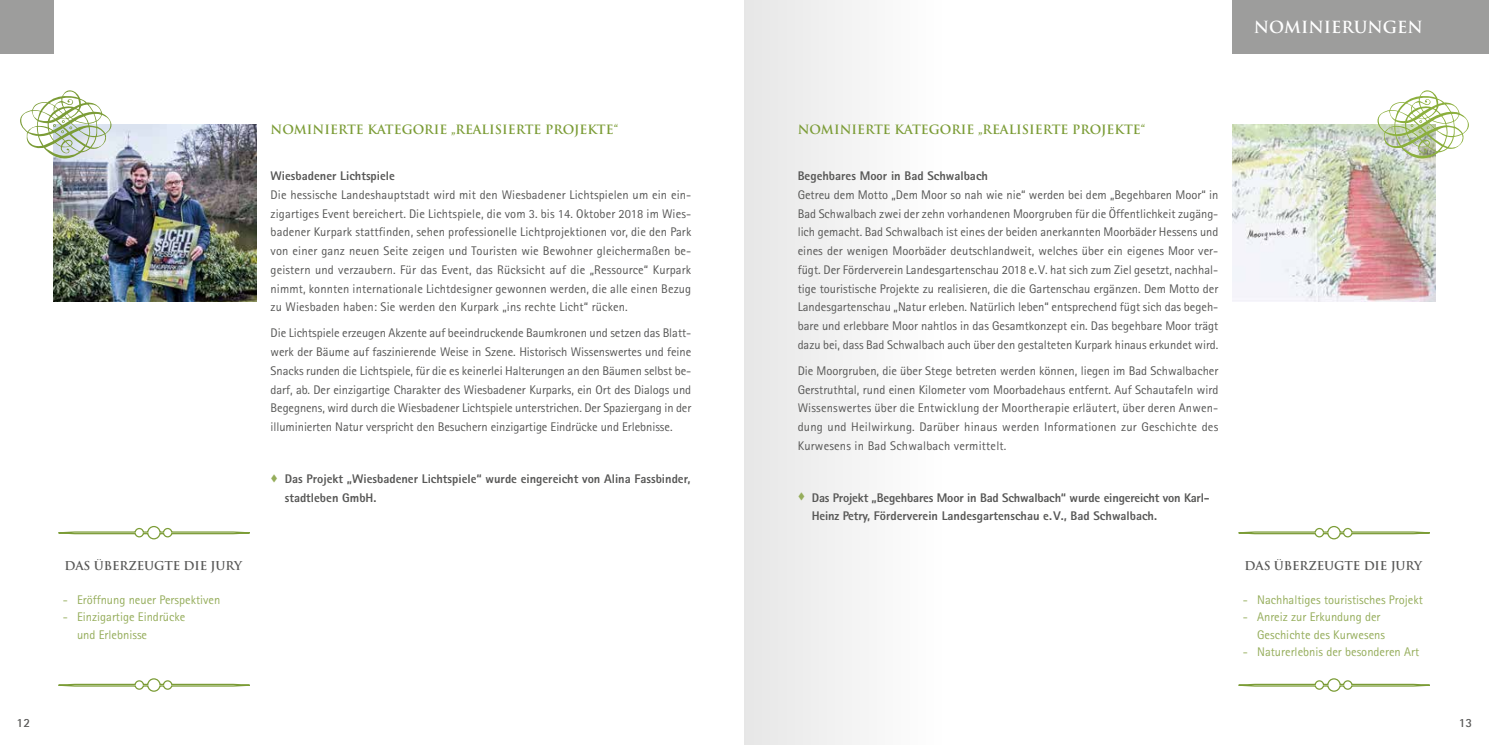
<style>
.page{position:relative;width:1489px;height:745px;background:#fff}
.page>*{position:absolute;margin:0;border:0;box-sizing:border-box;transform-origin:0 0}
.t1{font:700 16.25px "Trajan";color:#fff}
.t2{font:12.5px/18.8px "Rotis Sans Serif";letter-spacing:.005em;color:#575756;text-align:justify}
.t3{font:800 12.5px/18.8px "Rotis Sans Serif";color:#575756}
.t4{font:12.5px/17.5px "Rotis Sans Serif";color:#95ad5b}
.t5{font:700 12.5px "Trajan";color:#7b9c36}
.t6{font:700 12.5px "Rotis Sans Serif";color:#575756}
.t7{font:700 11.88px "Trajan";letter-spacing:-.01em;color:#575756}
.s1{color:#95ad5b}
</style>
<div class="page">
<div style="left:744px;top:0;width:204px;height:744px;background:#f3f3f3"></div>
<div style="left:1232px;top:0;width:256px;height:53px;background:#9d9d9c"></div>
<div style="left:0;top:0;width:53px;height:53px;background:#9d9d9c"></div>
<svg style="left:58px;top:526px;width:192px;height:13px"></svg>
<svg style="left:58px;top:678px;width:192px;height:14px"></svg>
<svg style="left:1238px;top:526px;width:192px;height:13px"></svg>
<svg style="left:1238px;top:678px;width:192px;height:14px"></svg>
<img style="left:53px;top:124px;width:203px;height:177px">
<img style="left:1232px;top:124px;width:203px;height:177px">
<svg style="left:1377px;top:90px;width:92px;height:69px"></svg>
<svg style="left:20px;top:90px;width:94px;height:69px"></svg>
<h1 class="t1" style="left:1253px;top:17px;width:170px">NOMINIERUNGEN</h1>
<p class="t7" style="left:64px;top:558px;width:179px">DAS ÜBERZEUGTE DIE JURY</p>
<p class="t4" style="left:63px;top:590px;width:159px">- Eröffnung neuer Perspektiven</p>
<p class="t4" style="left:77px;top:608px;width:110px;text-indent:-14px">- Einzigartige Eindrücke und Erlebnisse</p>
<p class="t5" style="left:270px;top:122px;width:349px">NOMINIERTE KATEGORIE „REALISIERTE PROJEKTE“</p>
<p class="t5" style="left:797px;top:122px;width:349px">NOMINIERTE KATEGORIE „REALISIERTE PROJEKTE“</p>
<p class="t3" style="left:270px;top:166px;width:126px">Wiesbadener Lichtspiele</p>
<p class="t2" style="left:270px;top:185px;width:422px">Die hessische Landeshauptstadt wird mit den Wiesbadener Lichtspielen um ein ein&shy;zigartiges Event bereichert. Die Lichtspiele, die vom 3. bis 14. Oktober 2018 im Wies&shy;badener Kurpark stattfinden, sehen professionelle Lichtprojektionen vor, die den Park von einer ganz neuen Seite zeigen und Touristen wie Bewohner gleichermaßen be&shy;geistern und verzaubern. Für das Event, das Rücksicht auf die „Ressource“ Kurpark nimmt, konnten internationale Lichtdesigner gewonnen werden, die alle einen Bezug zu Wiesbaden haben: Sie werden den Kurpark „ins rechte Licht“ rücken.</p>
<p class="t2" style="left:270px;top:323px;width:422px">Die Lichtspiele erzeugen Akzente auf beeindruckende Baumkronen und setzen das Blatt&shy;werk der Bäume auf faszinierende Weise in Szene. Historisch Wissenswertes und feine Snacks runden die Lichtspiele, für die es keinerlei Halterungen an den Bäumen selbst be&shy;darf, ab. Der einzigartige Charakter des Wiesbadener Kurparks, ein Ort des Dialogs und Begegnens, wird durch die Wiesbadener Lichtspiele unterstrichen. Der Spaziergang in der illuminierten Natur verspricht den Besuchern einzigartige Eindrücke und Erlebnisse.</p>
<p class="t3" style="left:285px;top:469px;width:407px;text-indent:-14px"><span class="s1">▼</span> Das Projekt „Wiesbadener Lichtspiele“ wurde eingereicht von Alina Fassbinder, stadtleben GmbH.</p>
<p class="t3" style="left:797px;top:166px;width:192px">Begehbares Moor in Bad Schwalbach</p>
<p class="t2" style="left:797px;top:185px;width:422px">Getreu dem Motto „Dem Moor so nah wie nie“ werden bei dem „Begehbaren Moor“ in Bad Schwalbach zwei der zehn vorhandenen Moorgruben für die Öffentlichkeit zugäng&shy;lich gemacht. Bad Schwalbach ist eines der beiden anerkannten Moorbäder Hessens und eines der wenigen Moorbäder deutschlandweit, welches über ein eigenes Moor ver&shy;fügt. Der Förderverein Landesgartenschau 2018 e.V. hat sich zum Ziel gesetzt, nachhal&shy;tige touristische Projekte zu realisieren, die die Gartenschau ergänzen. Dem Motto der Landesgartenschau „Natur erleben. Natürlich leben“ entsprechend fügt sich das begeh&shy;bare und erlebbare Moor nahtlos in das Gesamtkonzept ein. Das begehbare Moor trägt dazu bei, dass Bad Schwalbach auch über den gestalteten Kurpark hinaus erkundet wird.</p>
<p class="t2" style="left:797px;top:361px;width:422px">Die Moorgruben, die über Stege betreten werden können, liegen im Bad Schwalbacher Gerstruthtal, rund einen Kilometer vom Moorbadehaus entfernt. Auf Schautafeln wird Wissenswertes über die Entwicklung der Moortherapie erläutert, über deren Anwen&shy;dung und Heilwirkung. Darüber hinaus werden Informationen zur Geschichte des Kurwesens in Bad Schwalbach vermittelt.</p>
<p class="t3" style="left:811px;top:487px;width:399px;text-indent:-14px"><span class="s1">▼</span> Das Projekt „Begehbares Moor in Bad Schwalbach“ wurde eingereicht von Karl-<br>Heinz Petry, Förderverein Landesgartenschau e.V., Bad Schwalbach.</p>
<p class="t7" style="left:1244px;top:558px;width:179px">DAS ÜBERZEUGTE DIE JURY</p>
<p class="t4" style="left:1242px;top:590px;width:181px">- Nachhaltiges touristisches Projekt</p>
<p class="t4" style="left:1256px;top:608px;width:129px;text-indent:-14px">- Anreiz zur Erkundung der<br>Geschichte des Kurwesens</p>
<p class="t4" style="left:1242px;top:643px;width:178px">- Naturerlebnis der besonderen Art</p>
<p class="t6" style="left:17px;top:714px;width:15px">12</p>
<p class="t6" style="left:1458px;top:714px;width:15px">13</p>
</div>
